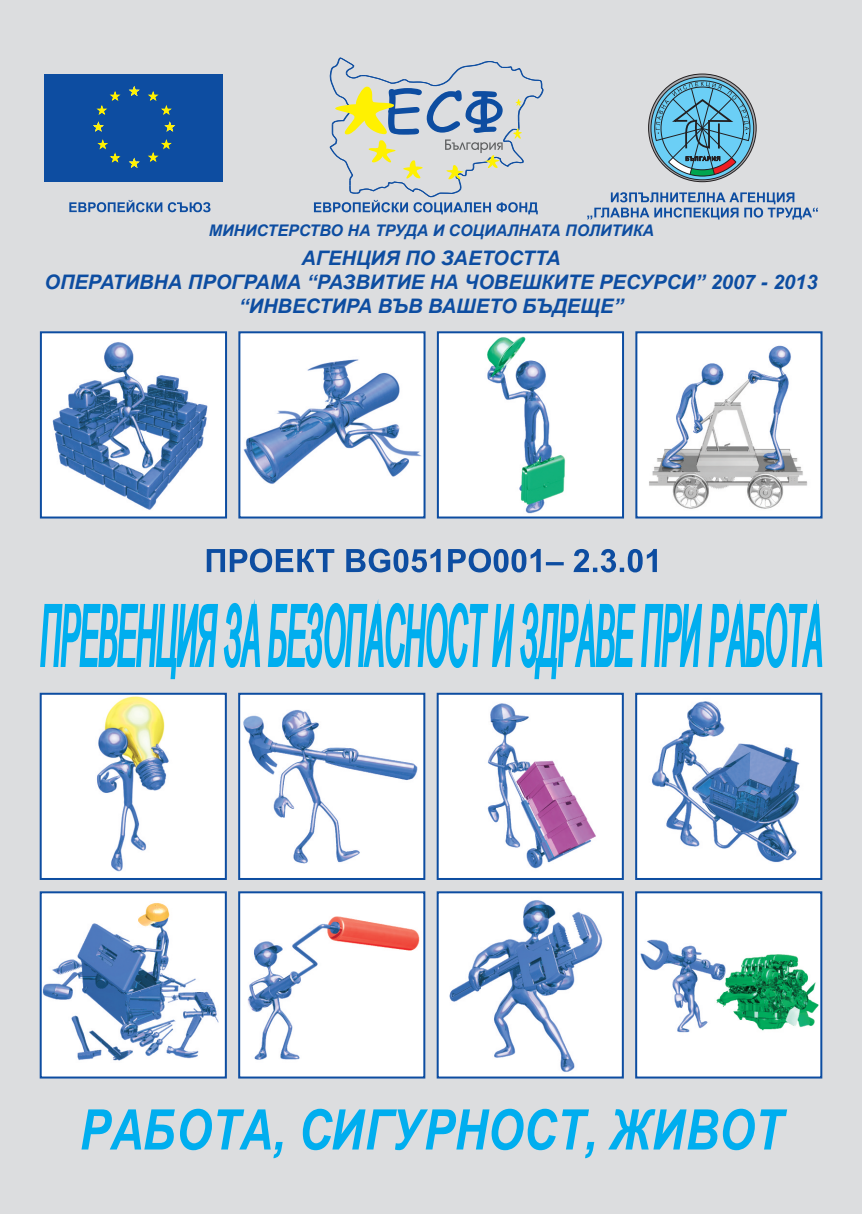
<style>
.page{position:relative;width:862px;height:1214px;background:#fff}
.page>*{position:absolute;margin:0;border:0;box-sizing:border-box;transform-origin:0 0}
.t1{font:italic 700 56px "Arial Narrow";color:#00aeef}
.t2{font:italic 700 20px/24px "Arial";color:#0d4da1;text-align:center}
.t3{font:italic 700 16px "Arial";color:#0d4da1}
</style>
<div class="page">
<div style="left:0;top:0;width:862px;height:1213px;background:#dcdddf"></div>
<img style="left:43px;top:334px;width:181px;height:181px">
<div style="left:40px;top:331px;width:187px;height:187px;border:2px solid #0d4da1"></div>
<img style="left:43px;top:695px;width:181px;height:181px">
<div style="left:40px;top:692px;width:187px;height:187px;border:2px solid #0d4da1"></div>
<img style="left:43px;top:894px;width:181px;height:181px">
<div style="left:40px;top:891px;width:187px;height:187px;border:2px solid #0d4da1"></div>
<img style="left:241px;top:334px;width:181px;height:181px">
<div style="left:238px;top:331px;width:187px;height:187px;border:2px solid #0d4da1"></div>
<img style="left:241px;top:695px;width:181px;height:181px">
<div style="left:238px;top:692px;width:187px;height:187px;border:2px solid #0d4da1"></div>
<img style="left:241px;top:894px;width:181px;height:181px">
<div style="left:238px;top:891px;width:187px;height:187px;border:2px solid #0d4da1"></div>
<img style="left:440px;top:334px;width:181px;height:181px">
<div style="left:437px;top:331px;width:187px;height:187px;border:2px solid #0d4da1"></div>
<img style="left:440px;top:695px;width:181px;height:181px">
<div style="left:437px;top:692px;width:187px;height:187px;border:2px solid #0d4da1"></div>
<img style="left:440px;top:894px;width:181px;height:181px">
<div style="left:437px;top:891px;width:187px;height:187px;border:2px solid #0d4da1"></div>
<img style="left:638px;top:334px;width:181px;height:181px">
<div style="left:635px;top:331px;width:187px;height:187px;border:2px solid #0d4da1"></div>
<img style="left:638px;top:695px;width:181px;height:181px">
<div style="left:635px;top:692px;width:187px;height:187px;border:2px solid #0d4da1"></div>
<img style="left:638px;top:894px;width:181px;height:181px">
<div style="left:635px;top:891px;width:187px;height:187px;border:2px solid #0d4da1"></div>
<svg style="left:648px;top:74px;width:108px;height:108px"></svg>
<div style="left:44px;top:74px;width:179px;height:108px;background:#0d4da1"></div>
<svg style="left:130px;top:87px;width:8px;height:8px"></svg>
<svg style="left:98px;top:106px;width:8px;height:8px"></svg>
<svg style="left:98px;top:140px;width:9px;height:8px"></svg>
<svg style="left:111px;top:92px;width:8px;height:8px"></svg>
<svg style="left:111px;top:154px;width:8px;height:8px"></svg>
<svg style="left:162px;top:106px;width:9px;height:8px"></svg>
<svg style="left:149px;top:92px;width:8px;height:8px"></svg>
<svg style="left:149px;top:140px;width:22px;height:21px"></svg>
<svg style="left:130px;top:159px;width:8px;height:8px"></svg>
<svg style="left:166px;top:123px;width:8px;height:8px"></svg>
<svg style="left:94px;top:123px;width:9px;height:8px"></svg>
<svg style="left:69px;top:200px;width:141px;height:12px"></svg>
<svg style="left:587px;top:192px;width:231px;height:27px"></svg>
<svg style="left:654px;top:80px;width:96px;height:97px;background:#6baac3"></svg>
<hr style="left:718px;top:123px;width:2px;height:25px;background:#231f20">
<svg style="left:314px;top:58px;width:229px;height:156px"></svg>
<svg style="left:40px;top:599px;width:782px;height:81px"></svg>
<svg style="left:207px;top:548px;width:450px;height:24px"></svg>
<p class="t3" style="left:209px;top:222px;width:447px">МИНИСТЕРСТВО НА ТРУДА И СОЦИАЛНАТА ПОЛИТИКА</p>
<p class="t2" style="left:45px;top:246px;width:774px">АГЕНЦИЯ ПО ЗАЕТОСТТА<br>ОПЕРАТИВНА ПРОГРАМА “РАЗВИТИЕ НА ЧОВЕШКИТЕ РЕСУРСИ” 2007 - 2013 “ИНВЕСТИРА ВЪВ ВАШЕТО БЪДЕЩЕ”</p>
<h1 class="t1" style="left:80px;top:1096px;width:704px">РАБОТА, СИГУРНОСТ, ЖИВОТ</h1>
</div>
